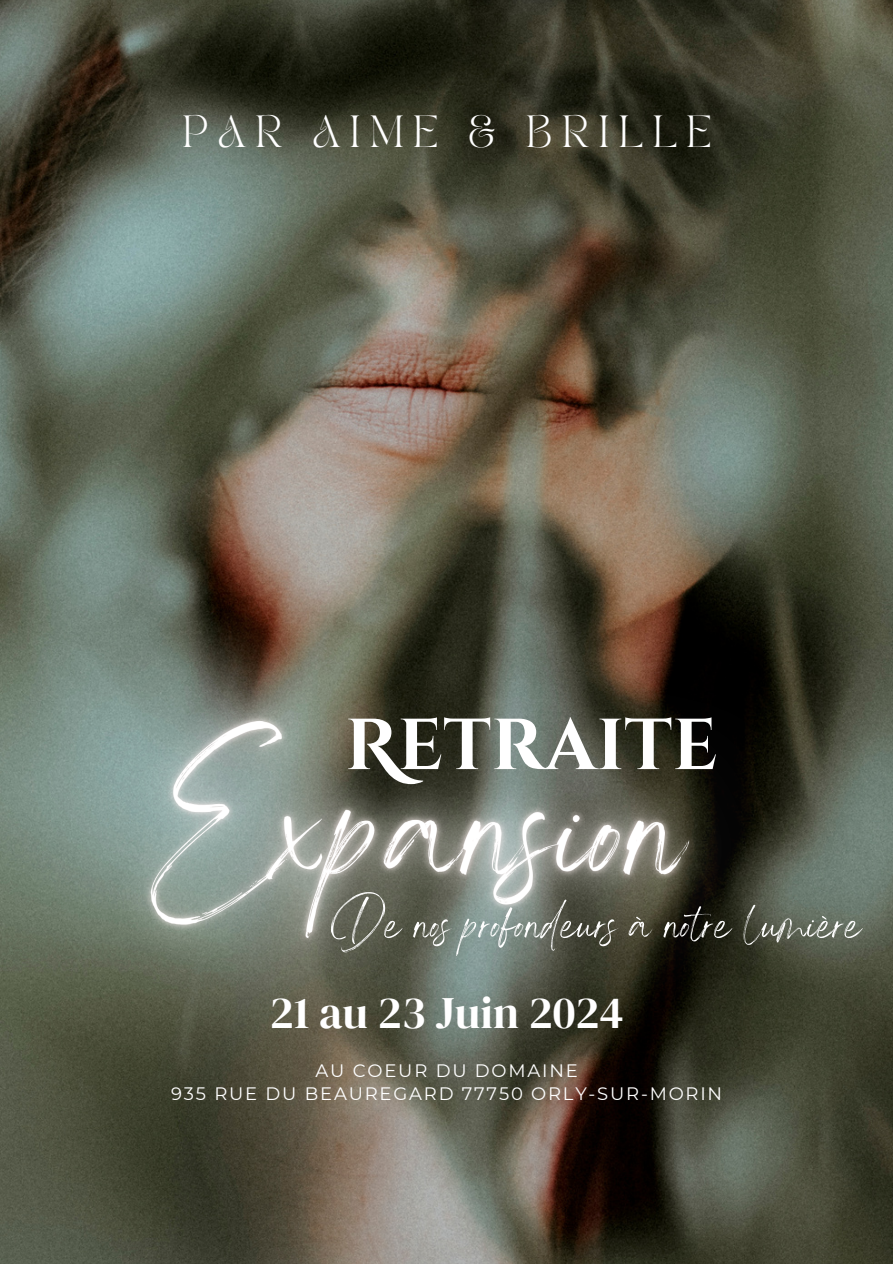
<style>
.page{position:relative;width:893px;height:1264px;background:#fff}
.page>*{position:absolute;margin:0;border:0;box-sizing:border-box;transform-origin:0 0}
.t1{font:700 72px "Cinzel Decorative";color:#fff}
.t2{font:63px "Angella White";color:#fff}
.t3{font:45px "DM Serif Display";color:#fff}
.t4{font:31.5px "TAN PEARL Regular";letter-spacing:.3em;color:#fff}
.t5{font:18px "Montserrat";letter-spacing:.1em;color:#fff}
</style>
<div class="page">
<img style="left:0;top:0;width:892px;height:1263px">
<img style="left:0;top:469px;width:892px;height:730px">
<p class="t4" style="left:182px;top:115px;width:530px">PAR AIME &amp; BRILLE</p>
<p class="t1" style="left:345px;top:698px;width:374px">Retraite</p>
<p class="t2" style="left:331px;top:884px;width:533px">De nos profondeurs à notre lumière</p>
<p class="t3" style="left:270px;top:981px;width:355px">21 au 23 Juin 2024</p>
<p class="t5" style="left:315px;top:1060px;width:264px">AU COEUR DU DOMAINE</p>
<p class="t5" style="left:171px;top:1082px;width:552px">935 RUE DU BEAUREGARD 77750 ORLY-SUR-MORIN</p>
</div>
